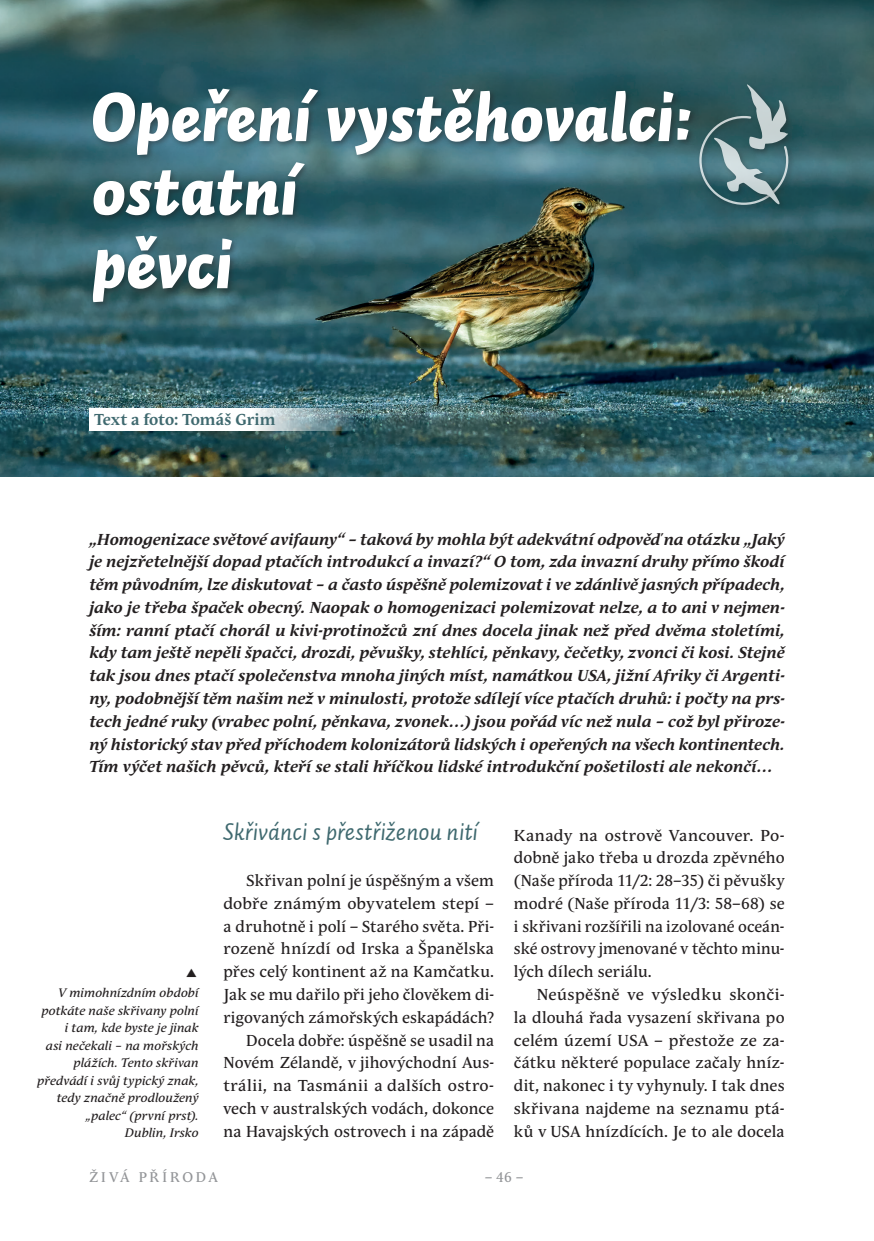
<style>
.page{position:relative;width:874px;height:1241px;background:#fff}
.page>*{position:absolute;margin:0;border:0;box-sizing:border-box;transform-origin:0 0}
.nadpis_2{font:68.25px/73.5px "Auto 2 Black Italic LF";letter-spacing:-.005em;color:#fff}
.podnadpis{font:24.5px "Auto 2 Italic LF";color:#3f696f}
.text_rozhovor{font:italic 700 15.75px/22.8px "Andulka Text Pro";letter-spacing:.005em;color:#231f20;text-align:justify}
.text{font:15.75px/22.8px "Andulka Text Pro";letter-spacing:.01em;color:#231f20;text-align:justify}
.autor_článku{font:700 15.75px "Andulka Text Pro";letter-spacing:.005em;color:#3f696f}
.téma{font:14px "Andulka Text Pro";letter-spacing:.195em;color:#939598}
.popiska{font:italic 12.25px/17.5px "Andulka Text Pro";letter-spacing:.01em;color:#231f20;text-align:right}
</style>
<div class="page">
<img style="left:0;top:0;width:873px;height:476px">
<svg style="left:89px;top:408px;width:273px;height:23px"></svg>
<div style="left:696px;top:113px;width:98px;height:99px;background:#231f20;opacity:.45"></div>
<div style="left:744px;top:82px;width:50px;height:74px;background:#231f20;opacity:.45"></div>
<div style="left:711px;top:135px;width:75px;height:76px;background:#231f20;opacity:.45"></div>
<svg style="left:699px;top:84px;width:89px;height:121px;background:#587b80"></svg>
<div style="left:90px;top:86px;width:608px;height:223px;background:#231f20;opacity:.45"></div>
<p class="nadpis_2" style="left:91px;top:83px;width:602px">Opeření vystěhovalci: ostatní<br>pěvci</p>
<p class="autor_článku" style="left:94px;top:410px;width:183px">Text a foto: Tomáš Grim</p>
<p class="text_rozhovor" style="left:89px;top:527px;width:696px">„Homogenizace světové avifauny“ – taková by mohla být adekvátní odpověď na otázku „Jaký je nejzřetelnější dopad ptačích introdukcí a invazí?“ O tom, zda invazní druhy přímo škodí těm původním, lze diskutovat – a často úspěšně polemizovat i ve zdánlivě jasných případech, jako je třeba špaček obecný. Naopak o homogenizaci polemizovat nelze, a to ani v nejmen&shy;ším: ranní ptačí chorál u kivi-protinožců zní dnes docela jinak než před dvěma stoletími, kdy tam ještě nepěli špačci, drozdi, pěvušky, stehlíci, pěnkavy, čečetky, zvonci či kosi. Stejně tak jsou dnes ptačí společenstva mnoha jiných míst, namátkou USA, jižní Afriky či Argenti&shy;ny, podobnější těm našim než v minulosti, protože sdílejí více ptačích druhů: i počty na prs&shy;tech jedné ruky (vrabec polní, pěnkava, zvonek…) jsou pořád víc než nula – což byl přiroze&shy;ný historický stav před příchodem kolonizátorů lidských i opeřených na všech kontinentech.<br>Tím výčet našich pěvců, kteří se stali hříčkou lidské introdukční pošetilosti ale nekončí…</p>
<p class="popiska" style="left:37px;top:984px;width:163px">V mimohnízdním období potkáte naše skřivany polní i tam, kde byste je jinak<br>asi nečekali – na mořských plážích. Tento skřivan předvádí i svůj typický znak, tedy značně prodloužený „palec“ (první prst).<br>Dublin, Irsko</p>
<p class="podnadpis" style="left:223px;top:816px;width:256px">Skřivánci s přestřiženou nití</p>
<p class="text" style="left:223px;top:869px;width:272px;text-indent:23px">Skřivan polní je úspěšným a všem dobře známým obyvatelem stepí – a druhotně i polí – Starého světa. Při&shy;rozeně hnízdí od Irska a Španělska přes celý kontinent až na Kamčatku.<br>Jak se mu dařilo při jeho člověkem di&shy;rigovaných zámořských eskapádách?</p>
<p class="text" style="left:223px;top:1028px;width:272px;text-indent:23px">Docela dobře: úspěšně se usadil na Novém Zélandě, v jihovýchodní Aus&shy;trálii, na Tasmánii a dalších ostro&shy;vech v australských vodách, dokonce na Havajských ostrovech i na západě</p>
<p class="text" style="left:513px;top:823px;width:272px">Kanady na ostrově Vancouver. Po&shy;dobně jako třeba u drozda zpěvného (Naše příroda 11/2: 28–35) či pěvušky modré (Naše příroda 11/3: 58–68) se i skřivani rozšířili na izolované oceán&shy;ské ostrovy jmenované v těchto minu&shy;lých dílech seriálu.</p>
<p class="text" style="left:513px;top:983px;width:272px;text-indent:23px">Neúspěšně ve výsledku skonči&shy;la dlouhá řada vysazení skřivana po celém území USA – přestože ze za&shy;čátku některé populace začaly hníz&shy;dit, nakonec i ty vyhynuly. I tak dnes skřivana najdeme na seznamu ptá&shy;ků v USA hnízdících. Je to ale docela</p>
<p class="téma" style="left:89px;top:1168px;width:130px">ŽIVÁ PŘÍRODA</p>
<p class="téma" style="left:484px;top:1168px;width:40px">– 46 –</p>
</div>
